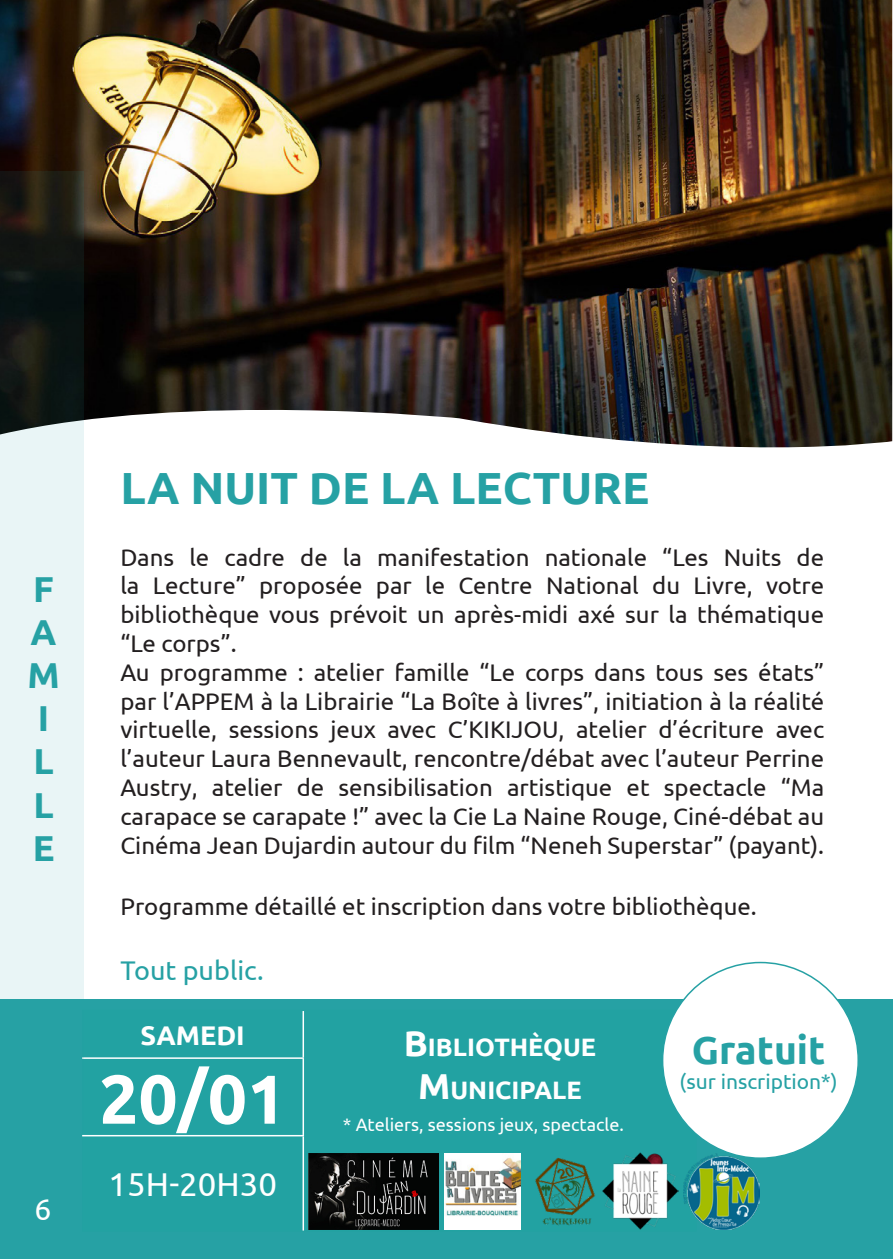
<style>
.page{position:relative;width:893px;height:1259px;background:#fff}
.page>*{position:absolute;margin:0;border:0;box-sizing:border-box;transform-origin:0 0}
.t1{font:700 69px "Ubuntu";color:#fff}
.t2{font:700 45px "Ubuntu";color:#26a1a4}
.t3{font:700 39px "Ubuntu";color:#26a1a4}
.t4{font:700 36px "Ubuntu";color:#26a1a4}
.t5{font:33px "Ubuntu";color:#fff}
.t6{font:30px "Ubuntu";color:#fff}
.t7{font:27px "Ubuntu";color:#26a1a4}
.t8{font:700 27px "Ubuntu";color:#fff}
.t9{font:700 25.2px "Ubuntu";color:#fff}
.t10{font:24px/28.8px "Ubuntu";color:#231f20;text-align:justify}
.t11{font:21px "Ubuntu";color:#26a1a4}
.t12{font:18px "Ubuntu";color:#fff}
.s1{font-size:36px}
</style>
<div class="page">
<div style="left:0;top:999px;width:892px;height:260px;background:#26a1a4"></div>
<svg style="left:82px;top:1011px;width:600px;height:220px"></svg>
<hr style="left:82px;top:1057px;width:222px;height:2px;background:#fff">
<hr style="left:82px;top:1135px;width:222px;height:1px;background:#fff">
<hr style="left:303px;top:1011px;width:1px;height:46px;background:#fff">
<hr style="left:303px;top:1059px;width:1px;height:76px;background:#fff">
<hr style="left:303px;top:1136px;width:1px;height:94px;background:#fff">
<img style="left:0;top:0;width:892px;height:448px">
<svg style="left:0;top:171px;width:84px;height:959px;background:#95aeae"></svg>
<div style="left:663px;top:962px;width:195px;height:196px;background:#fff;border-radius:50%"></div>
<img style="left:309px;top:1153px;width:130px;height:77px">
<img style="left:445px;top:1153px;width:76px;height:77px">
<img style="left:527px;top:1152px;width:152px;height:78px">
<img style="left:683px;top:1153px;width:76px;height:77px">
<p class="t4" style="left:33px;top:567px;width:22px">F</p>
<p class="t4" style="left:31px;top:610px;width:27px">A</p>
<p class="t4" style="left:27px;top:653px;width:34px">M</p>
<p class="t4" style="left:38px;top:696px;width:13px">I</p>
<p class="t4" style="left:33px;top:739px;width:22px">L</p>
<p class="t4" style="left:33px;top:783px;width:22px">L</p>
<p class="t4" style="left:33px;top:826px;width:23px">E</p>
<p class="t6" style="left:34px;top:1190px;width:18px">6</p>
<p class="t2" style="left:120px;top:461px;width:531px">LA NUIT DE LA LECTURE</p>
<p class="t10" style="left:120px;top:542px;width:705px">Dans le cadre de la manifestation nationale “Les Nuits de la Lecture” proposée par le Centre National du Livre, votre bibliothèque vous prévoit un après-midi axé sur la thématique “Le corps”.</p>
<p class="t10" style="left:120px;top:657px;width:705px">Au programme : atelier famille “Le corps dans tous ses états” par l’APPEM à la Librairie “La Boîte à livres”, initiation à la réalité virtuelle, sessions jeux avec C’KIKIJOU, atelier d’écriture avec l’auteur Laura Bennevault, rencontre/débat avec l’auteur Perrine Austry, atelier de sensibilisation artistique et spectacle “Ma carapace se carapate !” avec la Cie La Naine Rouge, Ciné-débat au Cinéma Jean Dujardin autour du film “Neneh Superstar” (payant).</p>
<p class="t10" style="left:120px;top:891px;width:638px">Programme détaillé et inscription dans votre bibliothèque.</p>
<p class="t7" style="left:120px;top:953px;width:145px">Tout public.</p>
<p class="t8" style="left:141px;top:1018px;width:106px">SAMEDI</p>
<p class="t9" style="left:404px;top:1031px;width:194px"><span class="s1">B</span>IBLIOTHÈQUE</p>
<p class="t9" style="left:418px;top:1074px;width:165px"><span class="s1">M</span>UNICIPALE</p>
<p class="t1" style="left:99px;top:1057px;width:188px">20/01</p>
<p class="t5" style="left:108px;top:1164px;width:170px">15H-20H30</p>
<p class="t12" style="left:343px;top:1113px;width:282px">* Ateliers, sessions jeux, spectacle.</p>
<p class="t3" style="left:692px;top:1026px;width:135px">Gratuit</p>
<p class="t11" style="left:680px;top:1068px;width:160px">(sur inscription*)</p>
</div>
